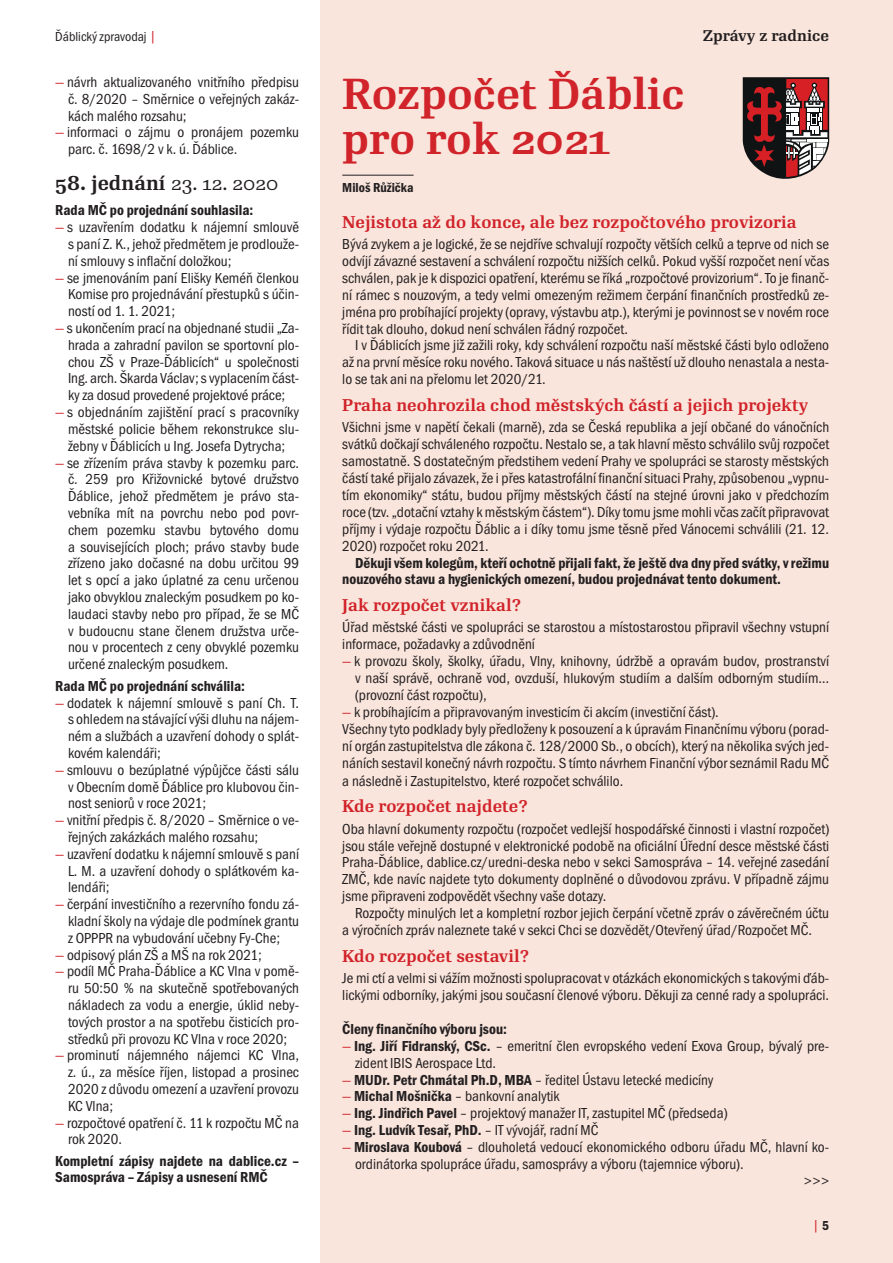
<style>
.page{position:relative;width:893px;height:1263px;background:#fff}
.page>*{position:absolute;margin:0;border:0;box-sizing:border-box;transform-origin:0 0}
.titulek{font:700 42px/45.2px "Re Public Std";color:#d1232a}
.jednani{font:700 19.5px "Re Public Std";color:#231f20}
.mezitit{font:700 16.5px "Re Public Std";color:#d1232a}
.chleba{font:15px/16.8px "Franklin Got Itc TOT Boo Con";color:#231f20;text-align:justify}
.chleba-2{font:15px/17px "Franklin Got Itc TOT Dem Con";color:#231f20}
.chleba-3{font:700 15px "Re Public Std";color:#231f20}
.chleba-4{font:15px "Franklin Got Itc TOT Boo Con";color:#d1232a}
.chleba-5{font:13.5px "Franklin Got Itc TOT Boo Con";color:#231f20}
.podpis_foto{font:13.5px "Franklin Got Itc TOT Dem Con";color:#231f20}
.s1{font-size:15px;color:#d1232a}
.s2{color:#d1232a}
.s3{font-weight:400}
.s4{font-family:"Franklin Got Itc TOT Dem Con"}
.s5{font-family:"Franklin Got Itc TOT Boo Con";color:#d1232a}
.s6{font-family:"Franklin Got Itc TOT Boo Con"}
.s7{font-family:"Franklin Got Itc TOT Dem Con";font-size:13.5px;color:#231f20}
</style>
<div class="page">
<div style="left:320px;top:0;width:573px;height:1263px;background:#f9e5dc"></div>
<hr style="left:342px;top:175px;width:72px;height:1px;background:#231f20">
<svg style="left:743px;top:77px;width:86px;height:102px;background:#7c5050"></svg>
<p class="chleba-5" style="left:55px;top:29px;width:103px">Ďáblický zpravodaj <span class="s1">|</span></p>
<p class="chleba-3" style="left:703px;top:26px;width:128px">Zprávy z radnice</p>
<p class="chleba" style="left:68px;top:74px;width:233px;text-indent:-13px"><span class="s2">—</span> návrh aktualizovaného vnitřního předpisu č. 8/2020 – Směrnice o veřejných zakáz&shy;kách malého rozsahu;</p>
<p class="chleba" style="left:68px;top:124px;width:232px;text-indent:-13px"><span class="s2">—</span> informaci o zájmu o pronájem pozemku parc. č. 1698/2 v k. ú. Ďáblice.</p>
<p class="jednani" style="left:55px;top:170px;width:224px">58. jednání <span class="s3">23. 12. 2020</span></p>
<p class="chleba-2" style="left:55px;top:202px;width:200px">Rada MČ po projednání souhlasila:</p>
<p class="chleba" style="left:68px;top:219px;width:233px;text-indent:-13px"><span class="s2">—</span> s uzavřením dodatku k nájemní smlouvě s paní Z. K., jehož předmětem je prodlouže&shy;ní smlouvy s inflační doložkou;</p>
<p class="chleba" style="left:68px;top:269px;width:233px;text-indent:-13px"><span class="s2">—</span> se jmenováním paní Elišky Keméň členkou Komise pro projednávání přestupků s účin&shy;ností od 1. 1. 2021;</p>
<p class="chleba" style="left:68px;top:320px;width:233px;text-indent:-13px"><span class="s2">—</span> s ukončením prací na objednané studii „Za&shy;hrada a zahradní pavilon se sportovní plo&shy;chou ZŠ v Praze-Ďáblicích“ u společnosti Ing. arch. Škarda Václav; svyplacením část&shy;ky za dosud provedené projektové práce;</p>
<p class="chleba" style="left:68px;top:404px;width:233px;text-indent:-13px"><span class="s2">—</span> s objednáním zajištění prací s pracovníky městské policie během rekonstrukce slu&shy;žebny v Ďáblicích u Ing. Josefa Dytrycha;</p>
<p class="chleba" style="left:68px;top:454px;width:233px;text-indent:-13px"><span class="s2">—</span> se zřízením práva stavby k pozemku parc. č. 259 pro Křižovnické bytové družstvo Ďáblice, jehož předmětem je právo sta&shy;vebníka mít na povrchu nebo pod povr&shy;chem pozemku stavbu bytového domu a souvisejících ploch; právo stavby bude zřízeno jako dočasné na dobu určitou 99 let s opcí a jako úplatné za cenu určenou jako obvyklou znaleckým posudkem po ko&shy;laudaci stavby nebo pro případ, že se MČ v budoucnu stane členem družstva urče&shy;nou v procentech z ceny obvyklé pozemku určené znaleckým posudkem.</p>
<p class="chleba-2" style="left:55px;top:677px;width:191px">Rada MČ po projednání schválila:</p>
<p class="chleba" style="left:68px;top:694px;width:233px;text-indent:-13px"><span class="s2">—</span> dodatek k nájemní smlouvě s paní Ch. T. s ohledem na stávající výši dluhu na nájem&shy;ném a službách a uzavření dohody o splát&shy;kovém kalendáři;</p>
<p class="chleba" style="left:68px;top:761px;width:233px;text-indent:-13px"><span class="s2">—</span> smlouvu o bezúplatné výpůjčce části sálu v Obecním domě Ďáblice pro klubovou čin&shy;nost seniorů v roce 2021;</p>
<p class="chleba" style="left:68px;top:812px;width:233px;text-indent:-13px"><span class="s2">—</span> vnitřní předpis č. 8/2020 – Směrnice o ve&shy;řejných zakázkách malého rozsahu;</p>
<p class="chleba" style="left:68px;top:845px;width:233px;text-indent:-13px"><span class="s2">—</span> uzavření dodatku k nájemní smlouvě s paní L. M. a uzavření dohody o splátkovém ka&shy;lendáři;</p>
<p class="chleba" style="left:68px;top:896px;width:233px;text-indent:-13px"><span class="s2">—</span> čerpání investičního a rezervního fondu zá&shy;kladní školy na výdaje dle podmínek grantu z OPPPR na vybudování učebny Fy-Che;</p>
<p class="chleba" style="left:55px;top:946px;width:208px"><span class="s2">—</span> odpisový plán ZŠ a MŠ na rok 2021;</p>
<p class="chleba" style="left:68px;top:963px;width:233px;text-indent:-13px"><span class="s2">—</span> podíl MČ Praha-Ďáblice a KC Vlna v pomě&shy;ru 50:50 % na skutečně spotřebovaných nákladech za vodu a energie, úklid neby&shy;tových prostor a na spotřebu čisticích pro&shy;středků při provozu KC Vlna v roce 2020;</p>
<p class="chleba" style="left:68px;top:1047px;width:233px;text-indent:-13px"><span class="s2">—</span> prominutí nájemného nájemci KC Vlna, z. ú., za měsíce říjen, listopad a prosinec 2020 z důvodu omezení a uzavření provozu KC Vlna;</p>
<p class="chleba" style="left:68px;top:1114px;width:233px;text-indent:-13px"><span class="s2">—</span> rozpočtové opatření č. 11 k rozpočtu MČ na rok 2020.</p>
<p class="chleba-2" style="left:55px;top:1152px;width:245px">Kompletní zápisy najdete na dablice.cz –<br>Samospráva – Zápisy a usnesení RMČ</p>
<p class="titulek" style="left:342px;top:72px;width:344px">Rozpočet Ďáblic pro rok 2021</p>
<p class="podpis_foto" style="left:342px;top:179px;width:73px">Miloš Růžička</p>
<p class="mezitit" style="left:342px;top:211px;width:456px">Nejistota až do konce, ale bez rozpočtového provizoria</p>
<p class="chleba" style="left:342px;top:236px;width:488px">Bývá zvykem a je logické, že se nejdříve schvalují rozpočty větších celků a teprve od nich se odvíjí závazné sestavení a schválení rozpočtu nižších celků. Pokud vyšší rozpočet není včas schválen, pak je k dispozici opatření, kterému se říká „rozpočtové provizorium“. To je finanč&shy;ní rámec s nouzovým, a tedy velmi omezeným režimem čerpání finančních prostředků ze&shy;jména pro probíhající projekty (opravy, výstavbu atp.), kterými je povinnost se v novém roce řídit tak dlouho, dokud není schválen řádný rozpočet.</p>
<p class="chleba" style="left:342px;top:337px;width:488px;text-indent:13px">I v Ďáblicích jsme již zažili roky, kdy schválení rozpočtu naší městské části bylo odloženo až na první měsíce roku nového. Taková situace u nás naštěstí už dlouho nenastala a nesta&shy;lo se tak ani na přelomu let 2020/21.</p>
<p class="mezitit" style="left:342px;top:394px;width:467px">Praha neohrozila chod městských částí a jejich projekty</p>
<p class="chleba" style="left:342px;top:419px;width:488px">Všichni jsme v napětí čekali (marně), zda se Česká republika a její občané do vánočních svátků dočkají schváleného rozpočtu. Nestalo se, a tak hlavní město schválilo svůj rozpočet samostatně. S dostatečným předstihem vedení Prahy ve spolupráci se starosty městských částí také přijalo závazek, že i přes katastrofální finanční situaci Prahy, způsobenou „vypnu&shy;tím ekonomiky“ státu, budou příjmy městských částí na stejné úrovni jako v předchozím roce (tzv. „dotační vztahy k městským částem“). Díky tomu jsme mohli včas začít připravovat příjmy i výdaje rozpočtu Ďáblic a i díky tomu jsme těsně před Vánocemi schválili (21. 12.<br>2020) rozpočet roku 2021.</p>
<p class="chleba-2" style="left:342px;top:554px;width:488px;text-indent:13px">Děkuji všem kolegům, kteří ochotně přijali fakt, že ještě dva dny před svátky, v režimu nouzového stavu a hygienických omezení, budou projednávat tento dokument.</p>
<p class="mezitit" style="left:342px;top:594px;width:180px">Jak rozpočet vznikal?</p>
<p class="chleba" style="left:342px;top:619px;width:488px">Úřad městské části ve spolupráci se starostou a místostarostou připravil všechny vstupní informace, požadavky a zdůvodnění</p>
<p class="chleba" style="left:355px;top:653px;width:476px;text-indent:-13px"><span class="s2">—</span> k provozu školy, školky, úřadu, Vlny, knihovny, údržbě a opravám budov, prostranství v naší správě, ochraně vod, ovzduší, hlukovým studiím a dalším odborným studiím… (provozní část rozpočtu),</p>
<p class="chleba" style="left:342px;top:704px;width:378px"><span class="s2">—</span> k probíhajícím a připravovaným investicím či akcím (investiční část).</p>
<p class="chleba" style="left:342px;top:720px;width:488px;line-height:17.2px">Všechny tyto podklady byly předloženy k posouzení a k úpravám Finančnímu výboru (porad&shy;ní orgán zastupitelstva dle zákona č. 128/2000 Sb., o obcích), který na několika svých jed&shy;náních sestavil konečný návrh rozpočtu. S tímto návrhem Finanční výbor seznámil Radu MČ a následně i Zastupitelstvo, které rozpočet schválilo.</p>
<p class="mezitit" style="left:342px;top:796px;width:187px">Kde rozpočet najdete?</p>
<p class="chleba" style="left:342px;top:820px;width:488px">Oba hlavní dokumenty rozpočtu (rozpočet vedlejší hospodářské činnosti i vlastní rozpočet) jsou stále veřejně dostupné v elektronické podobě na oficiální Úřední desce městské části Praha-Ďáblice, dablice.cz/uredni-deska nebo v sekci Samospráva – 14. veřejné zasedání ZMČ, kde navíc najdete tyto dokumenty doplněné o důvodovou zprávu. V případně zájmu jsme připraveni zodpovědět všechny vaše dotazy.</p>
<p class="chleba" style="left:342px;top:905px;width:488px;text-indent:13px">Rozpočty minulých let a kompletní rozbor jejich čerpání včetně zpráv o závěrečném účtu a výročních zpráv naleznete také v sekci Chci se dozvědět/Otevřený úřad/Rozpočet MČ.</p>
<p class="mezitit" style="left:342px;top:945px;width:188px">Kdo rozpočet sestavil?</p>
<p class="chleba" style="left:342px;top:970px;width:488px">Je mi ctí a velmi si vážím možnosti spolupracovat v otázkách ekonomických s takovými ďáb&shy;lickými odborníky, jakými jsou současní členové výboru. Děkuji za cenné rady a spolupráci.</p>
<p class="chleba-2" style="left:342px;top:1020px;width:166px">Členy finančního výboru jsou:</p>
<p class="chleba" style="left:355px;top:1037px;width:475px;text-indent:-13px"><span class="s2">—</span> <span class="s4">Ing. Jiří Fidranský, CSc.</span> – emeritní člen evropského vedení Exova Group, bývalý pre&shy;zident IBIS Aerospace Ltd.</p>
<p class="chleba" style="left:342px;top:1071px;width:373px"><span class="s2">—</span> <span class="s4">MUDr. Petr Chmátal Ph.D, MBA</span> – ředitel Ústavu letecké medicíny</p>
<p class="chleba" style="left:342px;top:1088px;width:219px"><span class="s2">—</span> <span class="s4">Michal Mošnička</span> – bankovní analytik</p>
<p class="chleba" style="left:342px;top:1105px;width:387px"><span class="s2">—</span> <span class="s4">Ing. Jindřich Pavel</span> – projektový manažer IT, zastupitel MČ (předseda)</p>
<p class="chleba-2" style="left:342px;top:1122px;width:258px"><span class="s5">—</span> Ing. Ludvík Tesař, PhD. <span class="s6">– IT vývojář, radní MČ</span></p>
<p class="chleba" style="left:355px;top:1139px;width:475px;text-indent:-13px"><span class="s2">—</span> <span class="s4">Miroslava Koubová</span> – dlouholetá vedoucí ekonomického odboru úřadu MČ, hlavní ko&shy;ordinátorka spolupráce úřadu, samosprávy a výboru (tajemnice výboru).</p>
<p class="chleba" style="left:804px;top:1173px;width:27px">&gt;&gt;&gt;</p>
<p class="chleba-4" style="left:812px;top:1217px;width:19px">| <span class="s7">5</span></p>
</div>
